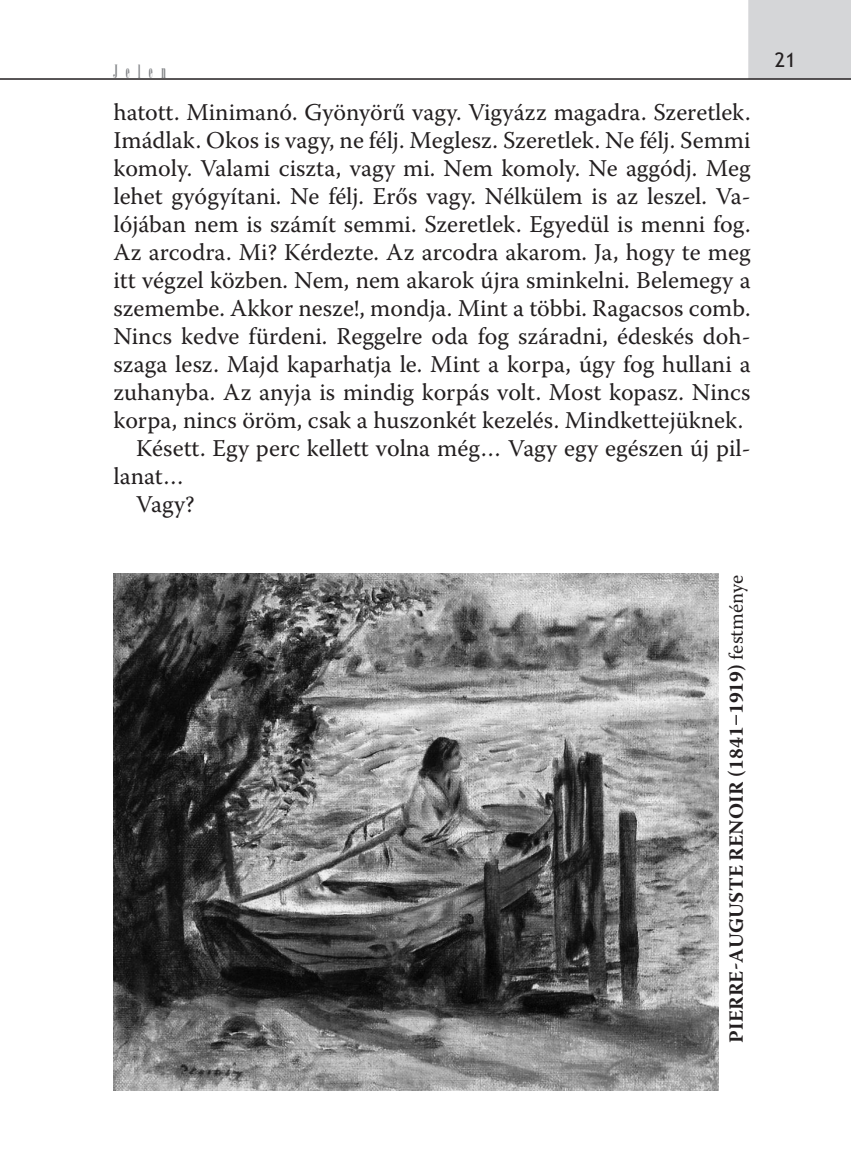
<style>
.page{position:relative;width:851px;height:1163px;background:#fff}
.page>*{position:absolute;margin:0;border:0;box-sizing:border-box;transform-origin:0 0}
.proza{font:24px/28px "Warnock Pro";color:#231f20;text-align:justify}
.proza-2{font:700 20px "Warnock Pro";letter-spacing:.01em;color:#231f20}
.t1{font:20px "Arsis DEE";color:#808285;scale:.8 1}
.t2{font:20px "Trebuchet MS";color:#231f20}
.s1{font-weight:400}
</style>
<div class="page">
<div style="left:748px;top:0;width:102px;height:78px;background:#d5d6d8"></div>
<hr style="left:0;top:78px;width:850px;height:2px;background:#231f20">
<img style="left:113px;top:573px;width:605px;height:517px">
<p class="t1" style="left:113px;top:61px;width:67px">J e l e n</p>
<p class="proza" style="left:113px;top:97px;width:638px">hatott. Minimanó. Gyönyörű vagy. Vigyázz magadra. Szeretlek.<br>Imádlak. Okos is vagy, ne félj. Meglesz. Szeretlek. Ne félj. Semmi komoly. Valami ciszta, vagy mi. Nem komoly. Ne aggódj. Meg lehet gyógyítani. Ne félj. Erős vagy. Nélkülem is az leszel. Va&shy;lójában nem is számít semmi. Szeretlek. Egyedül is menni fog.<br>Az arcodra. Mi? Kérdezte. Az arcodra akarom. Ja, hogy te meg itt végzel közben. Nem, nem akarok újra sminkelni. Belemegy a szemembe. Akkor nesze!, mondja. Mint a többi. Ragacsos comb.<br>Nincs kedve fürdeni. Reggelre oda fog száradni, édeskés doh&shy;szaga lesz. Majd kaparhatja le. Mint a korpa, úgy fog hullani a zuhanyba. Az anyja is mindig korpás volt. Most kopasz. Nincs korpa, nincs öröm, csak a huszonkét kezelés. Mindkettejüknek.</p>
<p class="proza" style="left:113px;top:433px;width:638px;text-indent:23px">Késett. Egy perc kellett volna még… Vagy egy egészen új pil&shy;lanat…</p>
<p class="proza" style="left:136px;top:489px;width:60px">Vagy?</p>
<p class="proza-2" style="left:724px;top:1042px;width:469px;rotate:-90deg">PIERRE-AUGUSTE RENOIR (1841–1919) <span class="s1">festménye</span></p>
<p class="t2" style="left:774px;top:48px;width:22px">21</p>
</div>
